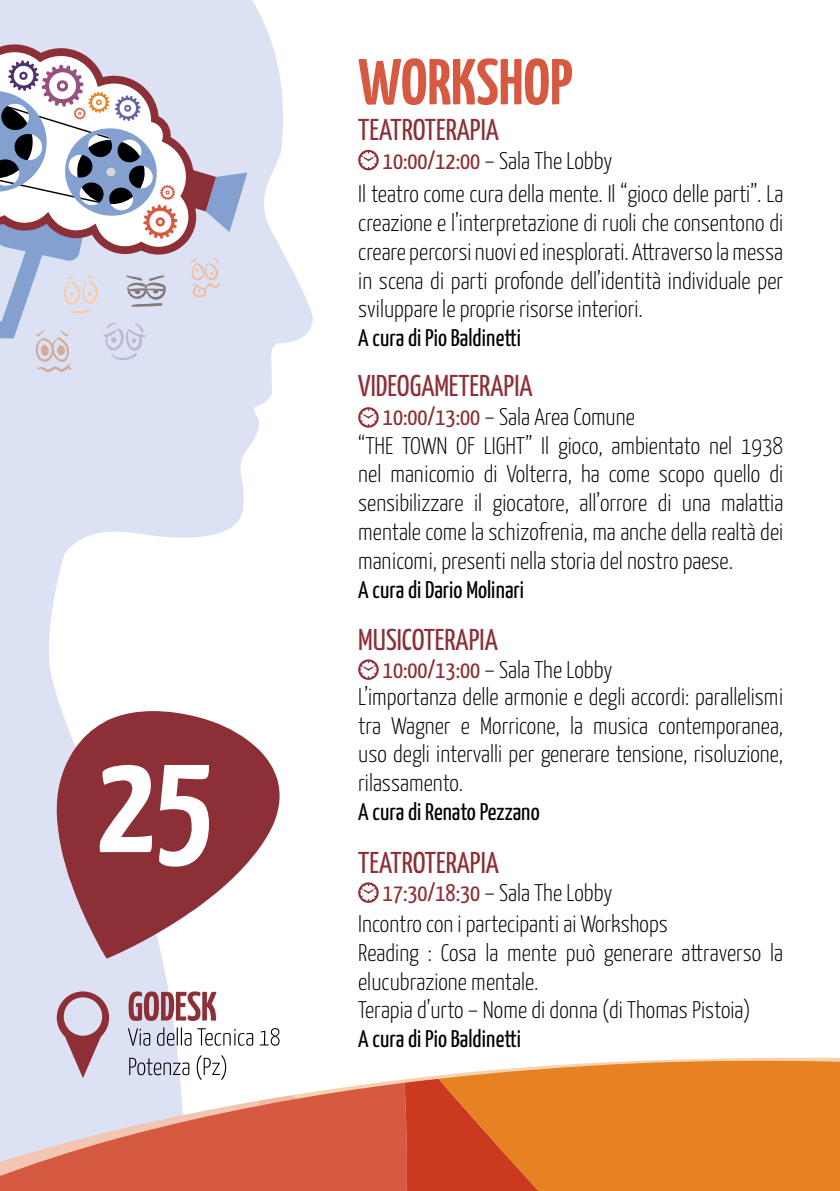
<style>
.page{position:relative;width:840px;height:1191px;background:#fff}
.page>*{position:absolute;margin:0;border:0;box-sizing:border-box;transform-origin:0 0}
.t1{font:700 145.2px "Yanone Kaffeesatz";color:#fff}
.t2{font:700 64.8px "Yanone Kaffeesatz";color:#d65941}
.t3{font:30px "Yanone Kaffeesatz";color:#8d2f37}
.t4{font:300 24px/28.8px "Yanone Kaffeesatz";color:#000}
.t5{font:24px "Yanone Kaffeesatz";color:#000}
.s1{font-weight:400;color:#8d2f37}
</style>
<div class="page">
<svg style="left:0;top:0;width:313px;height:1082px;fill:#dce2f3"></svg>
<svg style="left:0;top:43px;width:198px;height:17px;background:#cebfcd"></svg>
<svg style="left:0;top:60px;width:247px;height:312px"></svg>
<svg style="left:292px;top:1057px;width:146px;height:25px"></svg>
<svg style="left:331px;top:1078px;width:107px;height:113px;background:#d1533a"></svg>
<svg style="left:0;top:1082px;width:416px;height:109px;background:#db887b"></svg>
<svg style="left:438px;top:1057px;width:401px;height:134px;background:#e4812d"></svg>
<svg style="left:56px;top:711px;width:225px;height:247px;fill:#8d2f37"></svg>
<svg style="left:128px;top:991px;width:88px;height:30px"></svg>
<svg style="left:128px;top:1028px;width:22px;height:17px"></svg>
<svg style="left:157px;top:1027px;width:34px;height:18px"></svg>
<svg style="left:197px;top:1028px;width:56px;height:17px"></svg>
<svg style="left:260px;top:1028px;width:19px;height:17px"></svg>
<svg style="left:129px;top:1057px;width:60px;height:18px"></svg>
<svg style="left:196px;top:1055px;width:30px;height:25px"></svg>
<svg style="left:57px;top:991px;width:52px;height:87px;background:#c0a4b1"></svg>
<svg style="left:358px;top:407px;width:20px;height:21px"></svg>
<svg style="left:358px;top:659px;width:20px;height:21px"></svg>
<svg style="left:358px;top:150px;width:20px;height:20px"></svg>
<svg style="left:358px;top:882px;width:20px;height:21px"></svg>
<h1 class="t1" style="left:97px;top:712px;width:118px">25</h1>
<h2 class="t2" style="left:358px;top:42px;width:216px">WORKSHOP</h2>
<p class="t3" style="left:358px;top:111px;width:142px">TEATROTERAPIA</p>
<p class="t4" style="left:383px;top:146px;width:231px"><span class="s1">10:00/12:00</span> – Sala The Lobby</p>
<p class="t4" style="left:358px;top:179px;width:426px;text-align:justify">Il teatro come cura della mente. Il “gioco delle parti”. La creazione e l’interpretazione di ruoli che consentono di creare percorsi nuovi ed inesplorati. Attraverso la messa in scena di parti profonde dell’identità individuale per sviluppare le proprie risorse interiori.</p>
<p class="t5" style="left:358px;top:323px;width:164px">A cura di Pio Baldinetti</p>
<p class="t3" style="left:358px;top:367px;width:176px">VIDEOGAMETERAPIA</p>
<p class="t4" style="left:358px;top:402px;width:426px;text-indent:25px"><span class="s1">10:00/13:00</span> – Sala Area Comune<br>“THE TOWN OF LIGHT” Il gioco, ambientato nel 1938 nel manicomio di Volterra, ha come scopo quello di sensibilizzare il giocatore, all’orrore di una malattia mentale come la schizofrenia, ma anche della realtà dei manicomi, presenti nella storia del nostro paese.</p>
<p class="t5" style="left:358px;top:574px;width:167px">A cura di Dario Molinari</p>
<p class="t3" style="left:358px;top:621px;width:141px">MUSICOTERAPIA</p>
<p class="t4" style="left:383px;top:655px;width:231px"><span class="s1">10:00/13:00</span> – Sala The Lobby</p>
<p class="t4" style="left:358px;top:682px;width:426px;text-align:justify">L’importanza delle armonie e degli accordi: parallelismi tra Wagner e Morricone, la musica contemporanea, uso degli intervalli per generare tensione, risoluzione, rilassamento.</p>
<p class="t5" style="left:358px;top:797px;width:183px">A cura di Renato Pezzano</p>
<p class="t3" style="left:358px;top:844px;width:142px">TEATROTERAPIA</p>
<p class="t4" style="left:383px;top:878px;width:231px"><span class="s1">17:30/18:30</span> – Sala The Lobby</p>
<p class="t4" style="left:358px;top:909px;width:426px">Incontro con i partecipanti ai Workshops<br>Reading : Cosa la mente può generare attraverso la elucubrazione mentale.<br>Terapia d’urto – Nome di donna (di Thomas Pistoia)</p>
<p class="t5" style="left:358px;top:1024px;width:164px">A cura di Pio Baldinetti</p>
</div>
